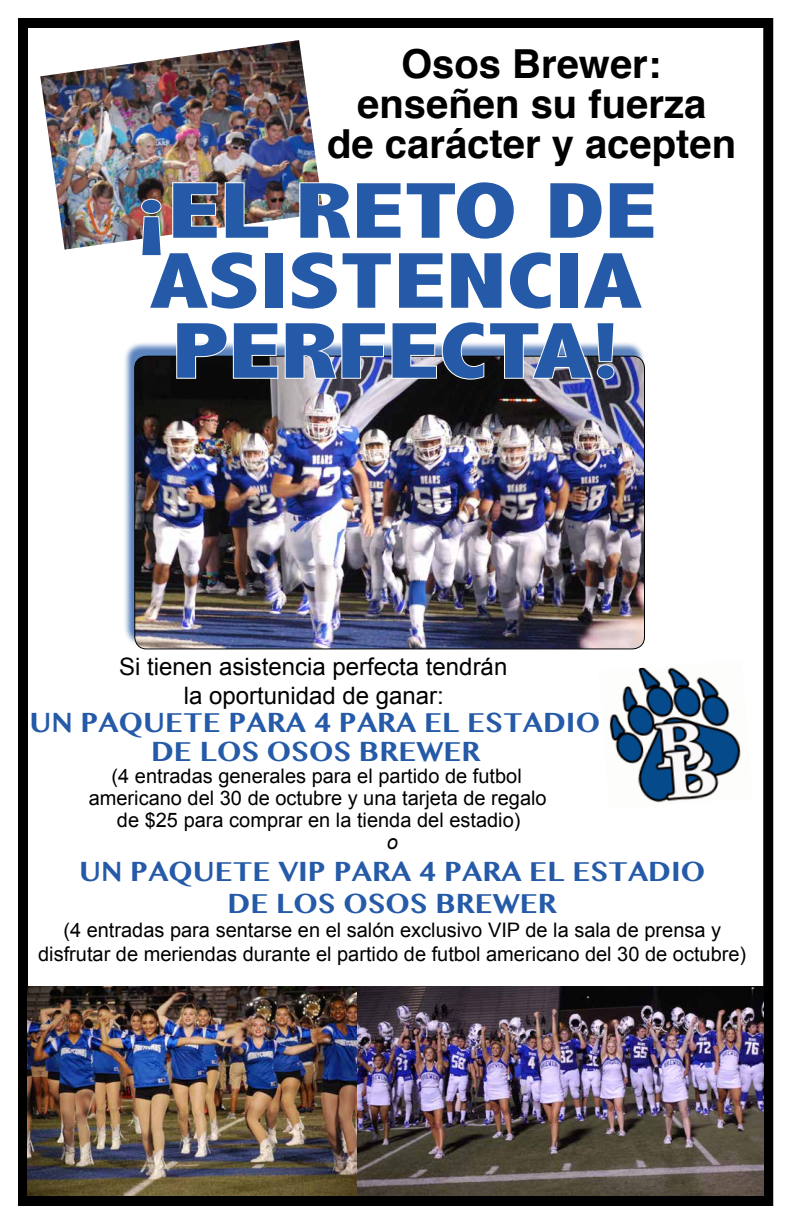
<style>
.page{position:relative;width:792px;height:1224px;background:#fff}
.page>*{position:absolute;margin:0;border:0;box-sizing:border-box;transform-origin:0 0}
.t1{font:800 condensed 80px/70px "Abadi";color:#255aa8;scale:1.4 1}
.t2{font:700 40px/40px "Helvetica";color:#000;text-align:center}
.t3{font:700 24px "Bangla MN";color:#255aa8}
.t4{font:24px/28.8px "Arial";color:#000;text-align:center}
.t5{font:20px/22px "Arial";color:#000;text-align:center}
.t6{font:italic 20px "Arial";color:#000}
</style>
<div class="page">
<div style="left:18px;top:18px;width:755px;height:1188px;border:10px solid #000"></div>
<img style="left:27px;top:987px;width:736px;height:209px">
<div style="left:124px;top:342px;width:521px;height:304px;background:#255aa8;opacity:.75"></div>
<img style="left:135px;top:356px;width:510px;height:293px">
<img style="left:40px;top:40px;width:279px;height:210px">
<img style="left:609px;top:667px;width:132px;height:136px">
<svg style="left:298px;top:180px;width:26px;height:61px"></svg>
<img style="left:140px;top:181px;width:130px;height:69px">
<img style="left:175px;top:342px;width:441px;height:39px">
<h2 class="t2" style="left:327px;top:44px;width:411px">Osos Brewer: enseñen su fuerza<br>de carácter y acepten</h2>
<h1 class="t1" style="left:135px;top:176px;width:374px">¡EL RETO DE<br>ASISTENCIA<br>PERFECTA!</h1>
<p class="t4" style="left:119px;top:652px;width:390px">Si tienen asistencia perfecta tendrán la oportunidad de ganar:</p>
<p class="t3" style="left:29px;top:705px;width:21px">UN</p>
<p class="t3" style="left:81px;top:705px;width:82px">PAQUETE</p>
<p class="t3" style="left:229px;top:705px;width:39px">PARA</p>
<p class="t3" style="left:314px;top:705px;width:65px">4 PARA</p>
<p class="t3" style="left:424px;top:705px;width:99px">EL ESTADIO</p>
<p class="t3" style="left:151px;top:734px;width:20px">DE</p>
<p class="t3" style="left:200px;top:734px;width:201px">LOS OSOS BREWER</p>
<p class="t5" style="left:89px;top:765px;width:460px">(4 entradas generales para el partido de futbol americano del 30 de octubre y una tarjeta de regalo de $25 para comprar en la tienda del estadio)</p>
<p class="t6" style="left:387px;top:829px;width:13px">o</p>
<p class="t3" style="left:79px;top:854px;width:21px">UN</p>
<p class="t3" style="left:130px;top:854px;width:82px">PAQUETE</p>
<p class="t3" style="left:278px;top:854px;width:95px">VI P PARA</p>
<p class="t3" style="left:419px;top:854px;width:65px">4 PARA</p>
<p class="t3" style="left:529px;top:854px;width:99px">EL ESTADIO</p>
<p class="t3" style="left:228px;top:886px;width:20px">DE</p>
<p class="t3" style="left:276px;top:886px;width:201px">LOS OSOS BREWER</p>
<p class="t5" style="left:38px;top:918px;width:710px;line-height:24px">(4 entradas para sentarse en el salón exclusivo VIP de la sala de prensa y disfrutar de meriendas durante el partido de futbol americano del 30 de octubre)</p>
</div>
